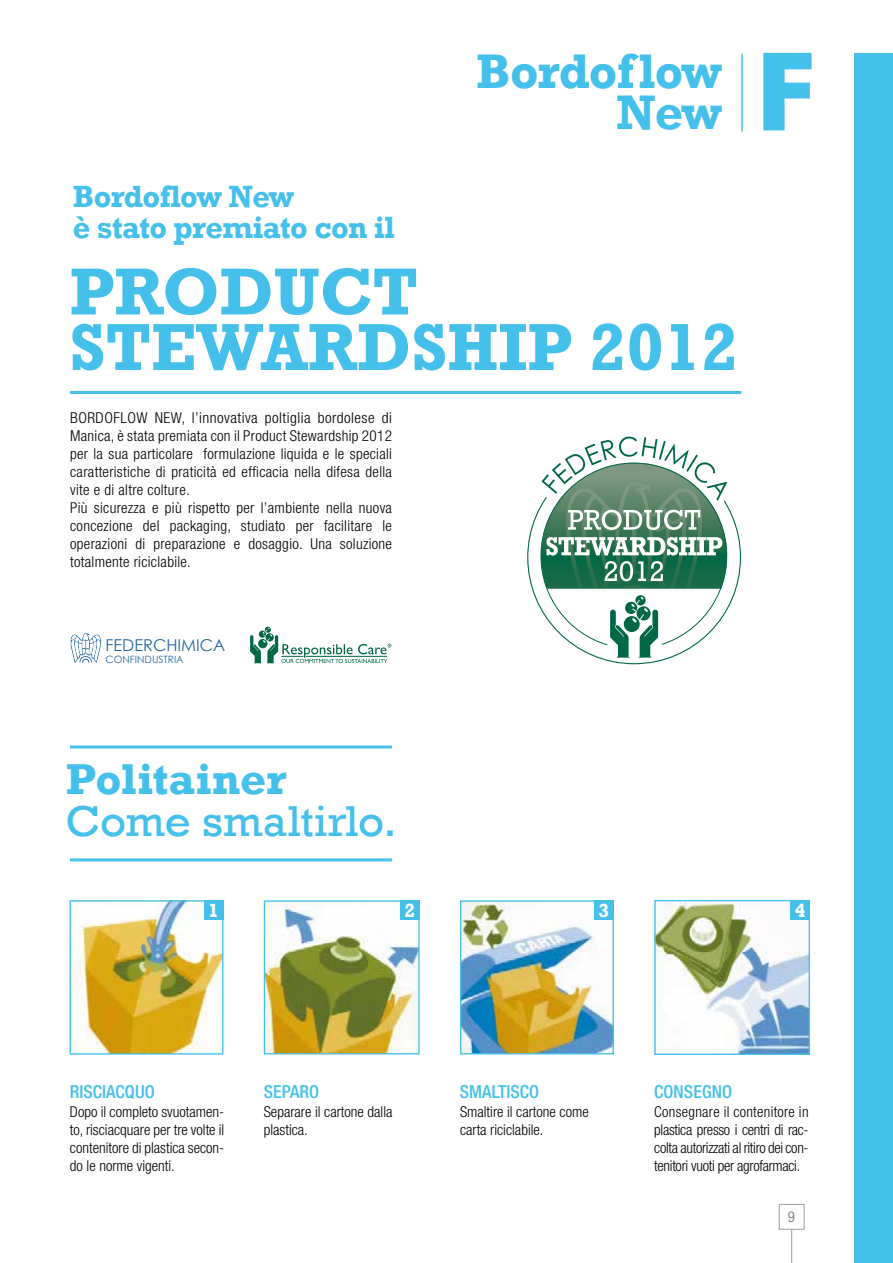
<style>
.page{position:relative;width:893px;height:1263px;background:#fff}
.page>*{position:absolute;margin:0;border:0;box-sizing:border-box;transform-origin:0 0}
.t1{font:900 condensed 108.6px "Helvetica Neue";color:#45c0eb;scale:1.05 1}
.t2{font:700 67.5px/55.5px "Rockwell";color:#45c0eb}
.t3{font:700 49.8px/41px "Rockwell";letter-spacing:-.02em;color:#45c0eb;text-align:right}
.t4{font:44.25px "Rockwell";letter-spacing:-.005em;color:#45c0eb}
.t5{font:700 44.25px "Rockwell";color:#45c0eb}
.t6{font:700 31.5px/31.5px "Rockwell";letter-spacing:-.02em;color:#45c0eb}
.t7{font:700 19.5px "Rockwell";color:#fff}
.t8{font:500 condensed 18px "Helvetica Neue";color:#45c0eb}
.t9{font:16.35px "Century Gothic";color:#2668a5}
.t10{font:300 condensed 15px/18px "Helvetica Neue";letter-spacing:.02em;color:#000;text-align:justify}
.t11{font:300 condensed 15px/18px "Helvetica Neue";color:#000}
.t12{font:condensed 15px "Helvetica Neue";color:#87888a}
.t13{font:10.05px "Century Gothic";color:#2668a5}
</style>
<div class="page">
<div style="left:779px;top:1204px;width:25px;height:25px;border:1px solid #9c9e9f"></div>
<hr style="left:791px;top:1229px;width:1px;height:34px;background:#9c9e9f">
<div style="left:855px;top:53px;width:38px;height:1210px;background:#45c0eb"></div>
<svg style="left:528px;top:436px;width:213px;height:226px"></svg>
<svg style="left:70px;top:633px;width:31px;height:30px"></svg>
<svg style="left:250px;top:627px;width:141px;height:36px"></svg>
<hr style="left:306px;top:656px;width:81px;height:1px;background:#006843">
<hr style="left:741px;top:54px;width:2px;height:77px;background:#45c0eb">
<hr style="left:70px;top:745px;width:322px;height:3px;background:#45c0eb">
<hr style="left:70px;top:391px;width:671px;height:3px;background:#45c0eb">
<hr style="left:70px;top:858px;width:322px;height:3px;background:#45c0eb">
<img style="left:266px;top:902px;width:152px;height:150px">
<div style="left:264px;top:900px;width:156px;height:154px;border:1px solid #45c0eb"></div>
<img style="left:72px;top:902px;width:149px;height:151px">
<div style="left:70px;top:900px;width:153px;height:155px;border:1px solid #45c0eb"></div>
<img style="left:656px;top:902px;width:152px;height:151px">
<div style="left:654px;top:900px;width:156px;height:155px;border:1px solid #45c0eb"></div>
<img style="left:462px;top:902px;width:150px;height:150px">
<div style="left:460px;top:900px;width:154px;height:154px;border:1px solid #45c0eb"></div>
<div style="left:204px;top:900px;width:19px;height:20px;background:#45c0eb"></div>
<div style="left:400px;top:900px;width:20px;height:20px;background:#45c0eb"></div>
<div style="left:594px;top:900px;width:20px;height:20px;background:#45c0eb"></div>
<div style="left:790px;top:900px;width:20px;height:20px;background:#45c0eb"></div>
<h3 class="t6" style="left:73px;top:180px;width:324px">Bordoflow New<br>è stato premiato con il</h3>
<h3 class="t3" style="left:476px;top:51px;width:247px">Bordoflow<br>New</h3>
<h2 class="t2" style="left:70px;top:264px;width:670px">PRODUCT<br>STEWARDSHIP 2012</h2>
<p class="t10" style="left:70px;top:409px;width:323px;text-align:left">BORDOFLOW NEW, l’innovativa poltiglia bordolese di Manica, è stata premiata con il Product Stewardship 2012 per la sua particolare formulazione liquida e le speciali caratteristiche di praticità ed efficacia nella difesa della vite e di altre colture.<br>Più sicurezza e più rispetto per l’ambiente nella nuova concezione del packaging, studiato per facilitare le operazioni di preparazione e dosaggio. Una soluzione totalmente riciclabile.</p>
<p class="t9" style="left:106px;top:635px;width:121px">FEDERCHIMICA</p>
<p class="t13" style="left:106px;top:653px;width:80px">CONFINDUSTRIA</p>
<h1 class="t1" style="left:758px;top:25px;width:54px">F</h1>
<h3 class="t5" style="left:66px;top:752px;width:222px">Politainer</h3>
<h3 class="t4" style="left:66px;top:795px;width:332px">Come smaltirlo.</h3>
<h3 class="t7" style="left:208px;top:898px;width:12px">1</h3>
<h3 class="t7" style="left:404px;top:899px;width:12px">2</h3>
<h3 class="t7" style="left:599px;top:899px;width:12px">3</h3>
<h3 class="t7" style="left:795px;top:898px;width:12px">4</h3>
<p class="t8" style="left:70px;top:1081px;width:86px">RISCIACQUO</p>
<p class="t8" style="left:264px;top:1081px;width:57px">SEPARO</p>
<p class="t8" style="left:460px;top:1081px;width:81px">SMALTISCO</p>
<p class="t8" style="left:654px;top:1081px;width:79px">CONSEGNO</p>
<p class="t10" style="left:70px;top:1102px;width:156px">Dopo il completo svuotamen&shy;to, risciacquare per tre volte il contenitore di plastica secon&shy;do le norme vigenti.</p>
<p class="t11" style="left:264px;top:1102px;width:130px">Separare il cartone dalla plastica.</p>
<p class="t11" style="left:460px;top:1102px;width:130px">Smaltire il cartone come carta riciclabile.</p>
<p class="t10" style="left:654px;top:1102px;width:156px">Consegnare il contenitore in plastica presso i centri di rac&shy;colta autorizzati al ritiro dei con&shy;tenitori vuoti per agrofarmaci.</p>
<p class="t12" style="left:788px;top:1208px;width:9px">9</p>
</div>
